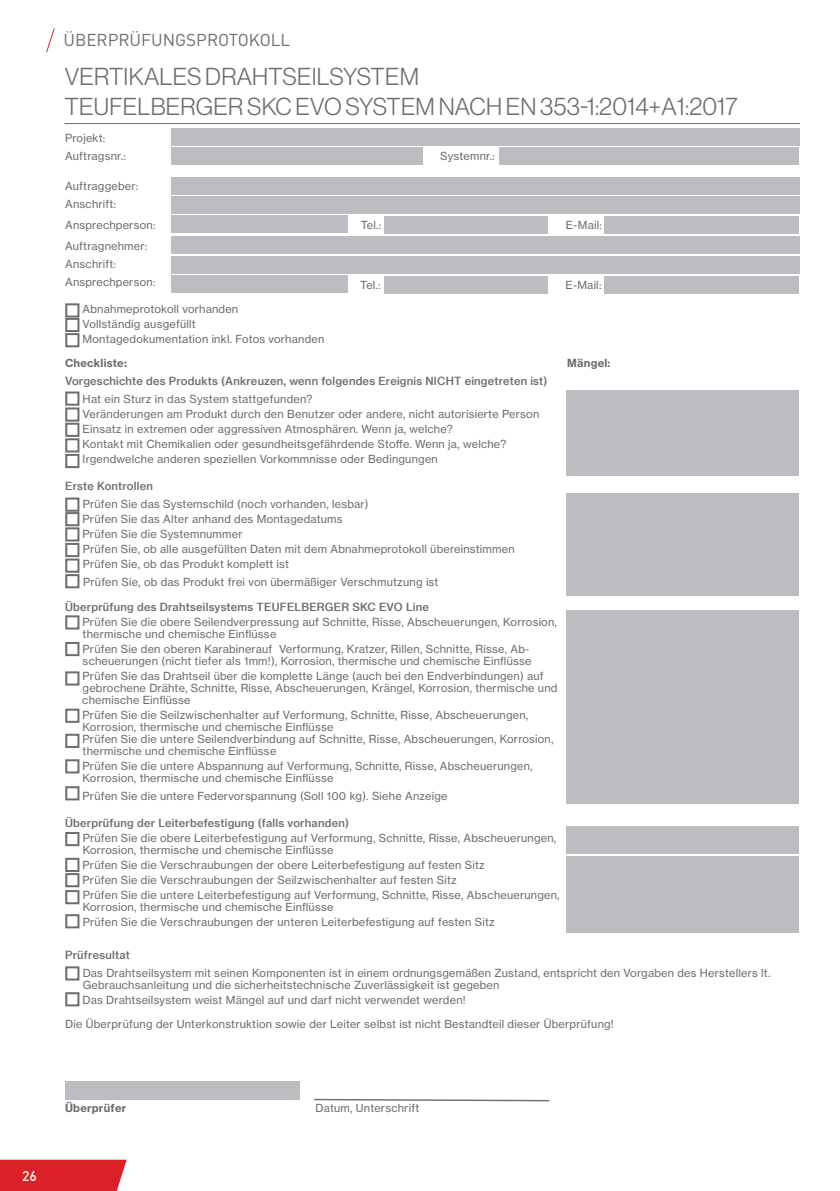
<style>
.page{position:relative;width:840px;height:1191px;background:#fff}
.page>*{position:absolute;margin:0;border:0;box-sizing:border-box;transform-origin:0 0}
.t1{font:24px/30px "N Haas Grotesk DS Pro 45 Lt";letter-spacing:.01em;color:#6c6d70}
.t2{font:17px "DIN Pro";color:#6c6d70}
.t3{font:500 14px "DIN";color:#fff}
.t4{font:11px/15px "N Haas Grotesk TX Pro 55 Rg";letter-spacing:.02em;color:#6c6d70}
.t5{font:11px "N Haas Grotesk TX Pro 65 Md";letter-spacing:.02em;color:#6c6d70}
.t6{font:11px "N Haas Grotesk TX Pro 75 Bd";letter-spacing:.02em;color:#6c6d70}
</style>
<div class="page">
<div style="left:0;top:1159px;width:126px;height:32px;background:#da2128"></div>
<svg style="left:46px;top:28px;width:9px;height:25px"></svg>
<hr style="left:65px;top:123px;width:734px;height:1px;background:#6c6d70">
<div style="left:172px;top:128px;width:627px;height:17px;background:#bcbdc0"></div>
<div style="left:172px;top:177px;width:627px;height:17px;background:#bcbdc0"></div>
<div style="left:172px;top:197px;width:627px;height:17px;background:#bcbdc0"></div>
<div style="left:172px;top:216px;width:176px;height:17px;background:#bcbdc0"></div>
<div style="left:172px;top:148px;width:251px;height:17px;background:#bcbdc0"></div>
<div style="left:499px;top:147px;width:300px;height:17px;background:#bcbdc0"></div>
<div style="left:384px;top:217px;width:164px;height:17px;background:#bcbdc0"></div>
<div style="left:604px;top:217px;width:195px;height:17px;background:#bcbdc0"></div>
<div style="left:172px;top:237px;width:627px;height:17px;background:#bcbdc0"></div>
<div style="left:172px;top:256px;width:627px;height:17px;background:#bcbdc0"></div>
<div style="left:172px;top:275px;width:176px;height:17px;background:#bcbdc0"></div>
<div style="left:383px;top:276px;width:164px;height:17px;background:#bcbdc0"></div>
<div style="left:603px;top:276px;width:195px;height:17px;background:#bcbdc0"></div>
<div style="left:65px;top:303px;width:14px;height:14px;border:2px solid #6c6d70"></div>
<div style="left:65px;top:318px;width:14px;height:14px;border:2px solid #6c6d70"></div>
<div style="left:65px;top:333px;width:14px;height:14px;border:2px solid #6c6d70"></div>
<div style="left:65px;top:391px;width:14px;height:15px;border:2px solid #6c6d70"></div>
<div style="left:566px;top:390px;width:232px;height:17px;background:#bcbdc0"></div>
<div style="left:65px;top:407px;width:14px;height:14px;border:2px solid #6c6d70"></div>
<div style="left:566px;top:407px;width:232px;height:17px;background:#bcbdc0"></div>
<div style="left:65px;top:423px;width:14px;height:14px;border:2px solid #6c6d70"></div>
<div style="left:566px;top:424px;width:232px;height:17px;background:#bcbdc0"></div>
<div style="left:65px;top:438px;width:14px;height:14px;border:2px solid #6c6d70"></div>
<div style="left:566px;top:441px;width:232px;height:17px;background:#bcbdc0"></div>
<div style="left:65px;top:454px;width:14px;height:14px;border:2px solid #6c6d70"></div>
<div style="left:566px;top:458px;width:232px;height:17px;background:#bcbdc0"></div>
<div style="left:65px;top:497px;width:14px;height:15px;border:2px solid #6c6d70"></div>
<div style="left:566px;top:493px;width:232px;height:17px;background:#bcbdc0"></div>
<div style="left:65px;top:512px;width:14px;height:14px;border:2px solid #6c6d70"></div>
<div style="left:566px;top:510px;width:232px;height:17px;background:#bcbdc0"></div>
<div style="left:65px;top:527px;width:14px;height:14px;border:2px solid #6c6d70"></div>
<div style="left:566px;top:527px;width:232px;height:17px;background:#bcbdc0"></div>
<div style="left:65px;top:543px;width:14px;height:14px;border:2px solid #6c6d70"></div>
<div style="left:566px;top:544px;width:232px;height:17px;background:#bcbdc0"></div>
<div style="left:65px;top:558px;width:14px;height:15px;border:2px solid #6c6d70"></div>
<div style="left:566px;top:561px;width:232px;height:17px;background:#bcbdc0"></div>
<div style="left:65px;top:574px;width:14px;height:14px;border:2px solid #6c6d70"></div>
<div style="left:566px;top:578px;width:232px;height:17px;background:#bcbdc0"></div>
<div style="left:65px;top:615px;width:14px;height:14px;border:2px solid #6c6d70"></div>
<div style="left:65px;top:642px;width:14px;height:14px;border:2px solid #6c6d70"></div>
<div style="left:65px;top:671px;width:14px;height:14px;border:2px solid #6c6d70"></div>
<div style="left:65px;top:708px;width:14px;height:15px;border:2px solid #6c6d70"></div>
<div style="left:65px;top:733px;width:14px;height:15px;border:2px solid #6c6d70"></div>
<div style="left:65px;top:759px;width:14px;height:14px;border:2px solid #6c6d70"></div>
<div style="left:65px;top:786px;width:14px;height:14px;border:2px solid #6c6d70"></div>
<div style="left:566px;top:610px;width:232px;height:26px;background:#bcbdc0"></div>
<div style="left:566px;top:635px;width:232px;height:37px;background:#bcbdc0"></div>
<div style="left:566px;top:671px;width:232px;height:41px;background:#bcbdc0"></div>
<div style="left:566px;top:711px;width:232px;height:26px;background:#bcbdc0"></div>
<div style="left:566px;top:761px;width:232px;height:26px;background:#bcbdc0"></div>
<div style="left:566px;top:787px;width:232px;height:17px;background:#bcbdc0"></div>
<div style="left:566px;top:736px;width:232px;height:26px;background:#bcbdc0"></div>
<div style="left:65px;top:832px;width:14px;height:14px;border:2px solid #6c6d70"></div>
<div style="left:566px;top:826px;width:232px;height:27px;background:#bcbdc0"></div>
<div style="left:65px;top:858px;width:14px;height:14px;border:2px solid #6c6d70"></div>
<div style="left:566px;top:856px;width:232px;height:17px;background:#bcbdc0"></div>
<div style="left:65px;top:873px;width:14px;height:14px;border:2px solid #6c6d70"></div>
<div style="left:566px;top:873px;width:232px;height:17px;background:#bcbdc0"></div>
<div style="left:65px;top:890px;width:14px;height:14px;border:2px solid #6c6d70"></div>
<div style="left:566px;top:890px;width:232px;height:24px;background:#bcbdc0"></div>
<div style="left:65px;top:914px;width:14px;height:14px;border:2px solid #6c6d70"></div>
<div style="left:566px;top:915px;width:232px;height:17px;background:#bcbdc0"></div>
<div style="left:65px;top:966px;width:14px;height:14px;border:2px solid #6c6d70"></div>
<div style="left:65px;top:992px;width:14px;height:14px;border:2px solid #6c6d70"></div>
<div style="left:65px;top:1081px;width:234px;height:18px;background:#bcbdc0"></div>
<svg style="left:314px;top:1098px;width:236px;height:4px"></svg>
<p class="t3" style="left:22px;top:1166px;width:16px">26</p>
<h2 class="t2" style="left:63px;top:27px;width:228px">ÜBERPRÜFUNGSPROTOKOLL</h2>
<h1 class="t1" style="left:65px;top:62px;width:674px">VERTIKALES DRAHTSEILSYSTEM<br>TEUFELBERGER SKC EVO SYSTEM NACH EN 353-1:2014+A1:2017</h1>
<p class="t4" style="left:65px;top:129px;width:62px;line-height:18px">Projekt:<br>Auftragsnr.:</p>
<p class="t4" style="left:65px;top:179px;width:75px">Auftraggeber:</p>
<p class="t4" style="left:65px;top:194px;width:92px;line-height:21px">Anschrift:<br>Ansprechperson:</p>
<p class="t4" style="left:65px;top:237px;width:92px;line-height:18px">Auftragnehmer:<br>Anschrift:<br>Ansprechperson:</p>
<p class="t4" style="left:440px;top:149px;width:56px">Systemnr.:</p>
<p class="t4" style="left:360px;top:218px;width:22px">Tel.:</p>
<p class="t4" style="left:565px;top:218px;width:38px">E-Mail:</p>
<p class="t4" style="left:360px;top:278px;width:22px">Tel.:</p>
<p class="t4" style="left:565px;top:278px;width:38px">E-Mail:</p>
<p class="t4" style="left:83px;top:302px;width:243px">Abnahmeprotokoll vorhanden<br>Vollständig ausgefüllt<br>Montagedokumentation inkl. Fotos vorhanden</p>
<p class="t6" style="left:65px;top:356px;width:63px">Checkliste:</p>
<p class="t5" style="left:65px;top:374px;width:483px">Vorgeschichte des Produkts (Ankreuzen, wenn folgendes Ereignis NICHT eingetreten ist)</p>
<p class="t4" style="left:83px;top:392px;width:231px">Hat ein Sturz in das System stattgefunden?</p>
<p class="t6" style="left:567px;top:356px;width:45px">Mängel:</p>
<p class="t4" style="left:83px;top:407px;width:458px">Veränderungen am Produkt durch den Benutzer oder andere, nicht autorisierte Person Einsatz in extremen oder aggressiven Atmosphären. Wenn ja, welche?<br>Kontakt mit Chemikalien oder gesundheitsgefährdende Stoffe. Wenn ja, welche?<br>Irgendwelche anderen speziellen Vorkommnisse oder Bedingungen</p>
<p class="t5" style="left:65px;top:479px;width:89px">Erste Kontrollen</p>
<p class="t4" style="left:83px;top:497px;width:433px">Prüfen Sie das Systemschild (noch vorhanden, lesbar)<br>Prüfen Sie das Alter anhand des Montagedatums<br>Prüfen Sie die Systemnummer<br>Prüfen Sie, ob alle ausgefüllten Daten mit dem Abnahmeprotokoll übereinstimmen Prüfen Sie, ob das Produkt komplett ist</p>
<p class="t4" style="left:83px;top:575px;width:356px">Prüfen Sie, ob das Produkt frei von übermäßiger Verschmutzung ist</p>
<p class="t5" style="left:65px;top:599px;width:365px">Überprüfung des Drahtseilsystems TEUFELBERGER SKC EVO Line</p>
<p class="t4" style="left:83px;top:615px;width:475px;line-height:12px">Prüfen Sie die obere Seilendverpressung auf Schnitte, Risse, Abscheuerungen, Korrosion, thermische und chemische Einflüsse</p>
<p class="t4" style="left:83px;top:642px;width:450px;line-height:12px">Prüfen Sie den oberen Karabinerauf Verformung, Kratzer, Rillen, Schnitte, Risse, Ab&shy;scheuerungen (nicht tiefer als 1mm!), Korrosion, thermische und chemische Einflüsse</p>
<p class="t4" style="left:82px;top:669px;width:476px;line-height:12px">Prüfen Sie das Drahtseil über die komplette Länge (auch bei den Endverbindungen) auf gebrochene Drähte, Schnitte, Risse, Abscheuerungen, Krängel, Korrosion, thermische und chemische Einflüsse</p>
<p class="t4" style="left:83px;top:708px;width:472px;line-height:12px">Prüfen Sie die Seilzwischenhalter auf Verformung, Schnitte, Risse, Abscheuerungen, Korrosion, thermische und chemische Einflüsse<br>Prüfen Sie die untere Seilendverbindung auf Schnitte, Risse, Abscheuerungen, Korrosion, thermische und chemische Einflüsse</p>
<p class="t4" style="left:83px;top:759px;width:451px;line-height:12px">Prüfen Sie die untere Abspannung auf Verformung, Schnitte, Risse, Abscheuerungen,<br>Korrosion, thermische und chemische Einflüsse</p>
<p class="t4" style="left:83px;top:788px;width:366px">Prüfen Sie die untere Federvorspannung (Soll 100 kg). Siehe Anzeige</p>
<p class="t5" style="left:65px;top:815px;width:285px">Überprüfung der Leiterbefestigung (falls vorhanden)</p>
<p class="t4" style="left:83px;top:831px;width:475px;line-height:12px">Prüfen Sie die obere Leiterbefestigung auf Verformung, Schnitte, Risse, Abscheuerungen,<br>Korrosion, thermische und chemische Einflüsse</p>
<p class="t4" style="left:83px;top:857px;width:478px">Prüfen Sie die Verschraubungen der obere Leiterbefestigung auf festen Sitz<br>Prüfen Sie die Verschraubungen der Seilzwischenhalter auf festen Sitz<br>Prüfen Sie die untere Leiterbefestigung auf Verformung, Schnitte, Risse, Abscheuerungen,</p>
<p class="t4" style="left:83px;top:899px;width:413px">Korrosion, thermische und chemische Einflüsse<br>Prüfen Sie die Verschraubungen der unteren Leiterbefestigung auf festen Sitz</p>
<p class="t5" style="left:65px;top:947px;width:66px">Prüfresultat</p>
<p class="t4" style="left:83px;top:966px;width:689px;line-height:12px">Das Drahtseilsystem mit seinen Komponenten ist in einem ordnungsgemäßen Zustand, entspricht den Vorgaben des Herstellers lt.<br>Gebrauchsanleitung und die sicherheitstechnische Zuverlässigkeit ist gegeben</p>
<p class="t4" style="left:65px;top:987px;width:550px;line-height:24px;text-indent:17px">Das Drahtseilsystem weist Mängel auf und darf nicht verwendet werden!<br>Die Überprüfung der Unterkonstruktion sowie der Leiter selbst ist nicht Bestandteil dieser Überprüfung!</p>
<p class="t6" style="left:65px;top:1100px;width:63px">Überprüfer</p>
<p class="t4" style="left:315px;top:1100px;width:105px">Datum, Unterschrift</p>
</div>
